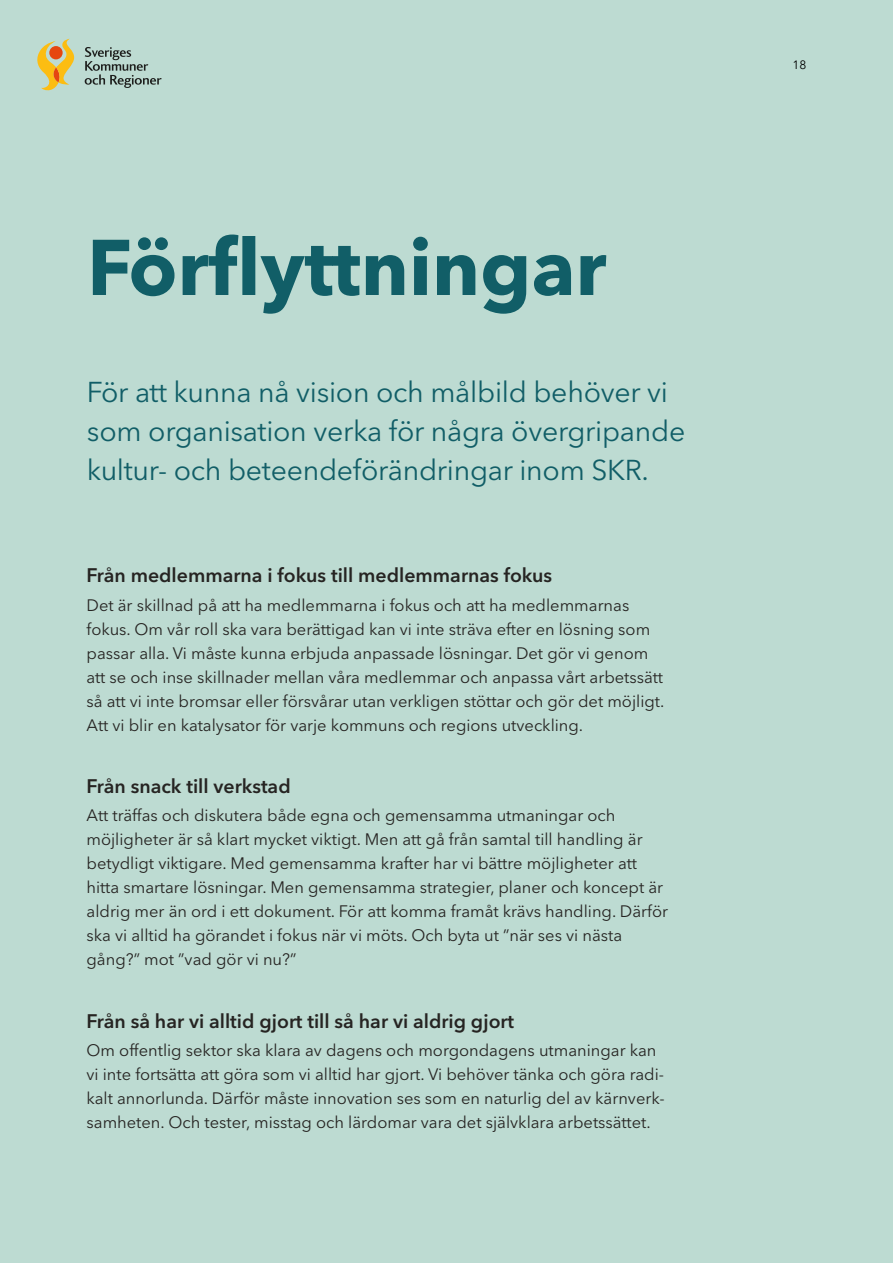
<style>
.page{position:relative;width:893px;height:1263px;background:#bddbd2}
.page>*{position:absolute;margin:0;border:0;box-sizing:border-box;transform-origin:0 0}
.t1{font:700 78px "Avenir Next LT Pro";color:#115e67}
.t2{font:28.5px/39px "Avenir Next LT Pro";letter-spacing:-.01em;color:#115e67}
.t3{font:600 19.5px "Avenir Next LT Pro";color:#262422}
.Brödtext{font:16.5px/24px "Avenir Next LT Pro";color:#262422}
.t4{font:12px "Avenir Next LT Pro";color:#000}
</style>
<div class="page">
<svg style="left:37px;top:39px;width:37px;height:51px"></svg>
<svg style="left:85px;top:47px;width:77px;height:41px"></svg>
<h1 class="t1" style="left:87px;top:220px;width:521px">Förflyttningar</h1>
<p class="t2" style="left:87px;top:372px;width:600px">För att kunna nå vision och målbild behöver vi som organisation verka för några övergripande kultur- och beteendeförändringar inom SKR.</p>
<h2 class="t3" style="left:87px;top:564px;width:467px">Från medlemmarna i fokus till medlemmarnas fokus</h2>
<p class="Brödtext" style="left:87px;top:593px;width:579px">Det är skillnad på att ha medlemmarna i fokus och att ha medlemmarnas fokus. Om vår roll ska vara berättigad kan vi inte sträva efter en lösning som passar alla. Vi måste kunna erbjuda anpassade lösningar. Det gör vi genom att se och inse skillnader mellan våra medlemmar och anpassa vårt arbetssätt så att vi inte bromsar eller försvårar utan verkligen stöttar och gör det möjligt.<br>Att vi blir en katalysator för varje kommuns och regions utveckling.</p>
<h2 class="t3" style="left:87px;top:774px;width:206px">Från snack till verkstad</h2>
<p class="Brödtext" style="left:87px;top:803px;width:583px">Att träffas och diskutera både egna och gemensamma utmaningar och möjligheter är så klart mycket viktigt. Men att gå från samtal till handling är betydligt viktigare. Med gemensamma krafter har vi bättre möjligheter att hitta smartare lösningar. Men gemensamma strategier, planer och koncept är aldrig mer än ord i ett dokument. För att komma framåt krävs handling. Därför ska vi alltid ha görandet i fokus när vi möts. Och byta ut ”när ses vi nästa gång?” mot ”vad gör vi nu?”</p>
<h2 class="t3" style="left:87px;top:1009px;width:429px">Från så har vi alltid gjort till så har vi aldrig gjort</h2>
<p class="Brödtext" style="left:87px;top:1038px;width:580px">Om offentlig sektor ska klara av dagens och morgondagens utmaningar kan vi inte fortsätta att göra som vi alltid har gjort. Vi behöver tänka och göra radi&shy;kalt annorlunda. Därför måste innovation ses som en naturlig del av kärnverk&shy;samheten. Och tester, misstag och lärdomar vara det självklara arbetssättet.</p>
<p class="t4" style="left:792px;top:57px;width:15px">18</p>
</div>
